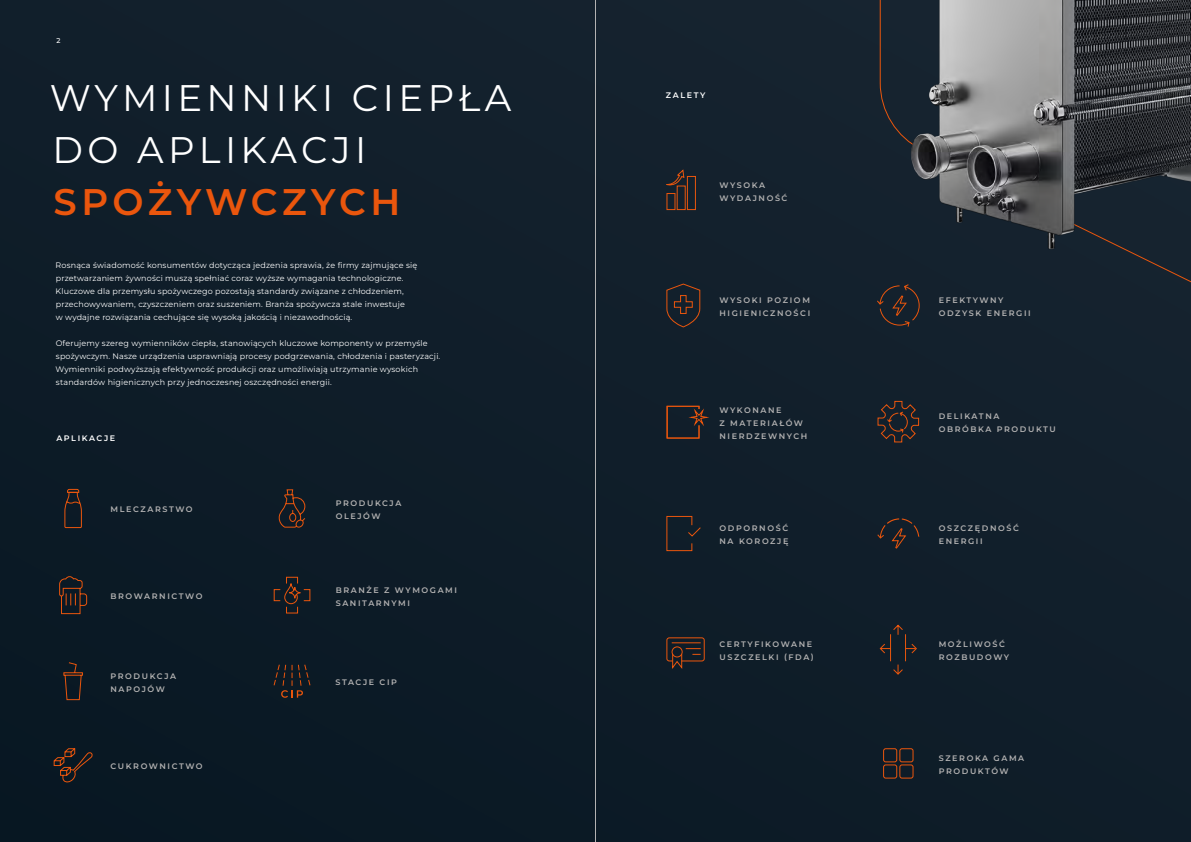
<style>
.page{position:relative;width:1191px;height:842px;background:#101e2a}
.page>*{position:absolute;margin:0;border:0;box-sizing:border-box;transform-origin:0 0}
.t1{font:37px/52.2px "Montserrat";letter-spacing:.12em;color:#fff}
.t2{font:600 37px "Montserrat";letter-spacing:.12em;color:#ea560d}
.t3{font:8px/13px "Montserrat";letter-spacing:.02em;color:#fff}
.t4{font:600 8px/13px "Montserrat";letter-spacing:.2em;color:#b3b2b2}
.t5{font:600 8px "Montserrat";letter-spacing:.2em;color:#fff}
.t6{font:500 7px "Montserrat";color:#fff}
</style>
<div class="page">
<svg style="left:883px;top:748px;width:31px;height:31px"></svg>
<div style="left:666px;top:637px;width:38px;height:24px;border:1px solid #ea560d;border-radius:2px"></div>
<svg style="left:671px;top:642px;width:29px;height:27px"></svg>
<div style="left:671px;top:646px;width:11px;height:11px;border:1px solid #ea560d;border-radius:50%"></div>
<svg style="left:879px;top:624px;width:38px;height:51px"></svg>
<svg style="left:666px;top:515px;width:35px;height:37px"></svg>
<svg style="left:877px;top:518px;width:42px;height:31px"></svg>
<svg style="left:877px;top:400px;width:42px;height:43px"></svg>
<svg style="left:666px;top:283px;width:35px;height:45px"></svg>
<svg style="left:59px;top:576px;width:29px;height:39px"></svg>
<svg style="left:273px;top:576px;width:38px;height:38px"></svg>
<svg style="left:64px;top:488px;width:18px;height:41px"></svg>
<svg style="left:278px;top:489px;width:28px;height:39px"></svg>
<svg style="left:53px;top:748px;width:40px;height:35px"></svg>
<svg style="left:63px;top:662px;width:20px;height:39px"></svg>
<svg style="left:273px;top:664px;width:38px;height:34px"></svg>
<svg style="left:879px;top:0;width:312px;height:327px"></svg>
<svg style="left:666px;top:405px;width:43px;height:34px"></svg>
<img style="left:906px;top:0;width:285px;height:255px">
<svg style="left:666px;top:169px;width:30px;height:42px"></svg>
<hr style="left:595px;top:0;width:1px;height:842px;background:#b3b2b2">
<p class="t6" style="left:56px;top:35px;width:6px">2</p>
<h1 class="t1" style="left:50px;top:71px;width:463px">WYMIENNIKI CIEPŁA<br>DO APLIKACJI</h1>
<h1 class="t2" style="left:54px;top:178px;width:348px">SPOŻYWCZYCH</h1>
<p class="t3" style="left:56px;top:258px;width:363px">Rosnąca świadomość konsumentów dotycząca jedzenia sprawia, że firmy zajmujące się przetwarzaniem żywności muszą spełniać coraz wyższe wymagania technologiczne.<br>Kluczowe dla przemysłu spożywczego pozostają standardy związane z chłodzeniem, przechowywaniem, czyszczeniem oraz suszeniem. Branża spożywcza stale inwestuje<br>w wydajne rozwiązania cechujące się wysoką jakością i niezawodnością.</p>
<p class="t3" style="left:55px;top:336px;width:386px">Oferujemy szereg wymienników ciepła, stanowiących kluczowe komponenty w przemyśle spożywczym. Nasze urządzenia usprawniają procesy podgrzewania, chłodzenia i pasteryzacji.<br>Wymienniki podwyższają efektywność produkcji oraz umożliwiają utrzymanie wysokich standardów higienicznych przy jednoczesnej oszczędności energii.</p>
<p class="t5" style="left:56px;top:433px;width:60px">APLIKACJE</p>
<p class="t4" style="left:110px;top:503px;width:84px">MLECZARSTWO</p>
<p class="t4" style="left:336px;top:496px;width:67px">PRODUKCJA<br>OLEJÓW</p>
<p class="t4" style="left:110px;top:589px;width:94px">BROWARNICTWO</p>
<p class="t4" style="left:336px;top:583px;width:123px">BRANŻE Z WYMOGAMI<br>SANITARNYMI</p>
<p class="t4" style="left:110px;top:669px;width:67px">PRODUKCJA<br>NAPOJÓW</p>
<p class="t4" style="left:335px;top:675px;width:63px">STACJE CIP</p>
<p class="t4" style="left:110px;top:760px;width:94px">CUKROWNICTWO</p>
<p class="t5" style="left:666px;top:90px;width:41px">ZALETY</p>
<p class="t4" style="left:719px;top:178px;width:69px">WYSOKA<br>WYDAJNOŚĆ</p>
<p class="t4" style="left:719px;top:293px;width:92px">WYSOKI POZIOM<br>HIGIENICZNOŚCI</p>
<p class="t4" style="left:938px;top:293px;width:93px">EFEKTYWNY<br>ODZYSK ENERGII</p>
<p class="t4" style="left:719px;top:403px;width:89px">WYKONANE<br>Z MATERIAŁÓW<br>NIERDZEWNYCH</p>
<p class="t4" style="left:938px;top:409px;width:119px">DELIKATNA<br>OBRÓBKA PRODUKTU</p>
<p class="t4" style="left:719px;top:521px;width:70px">ODPORNOŚĆ<br>NA KOROZJĘ</p>
<p class="t4" style="left:938px;top:521px;width:82px">OSZCZĘDNOŚĆ<br>ENERGII</p>
<p class="t4" style="left:719px;top:637px;width:96px">CERTYFIKOWANE<br>USZCZELKI (FDA)</p>
<p class="t4" style="left:938px;top:637px;width:72px">MOŻLIWOŚĆ<br>ROZBUDOWY</p>
<p class="t4" style="left:938px;top:751px;width:87px">SZEROKA GAMA<br>PRODUKTÓW</p>
</div>
